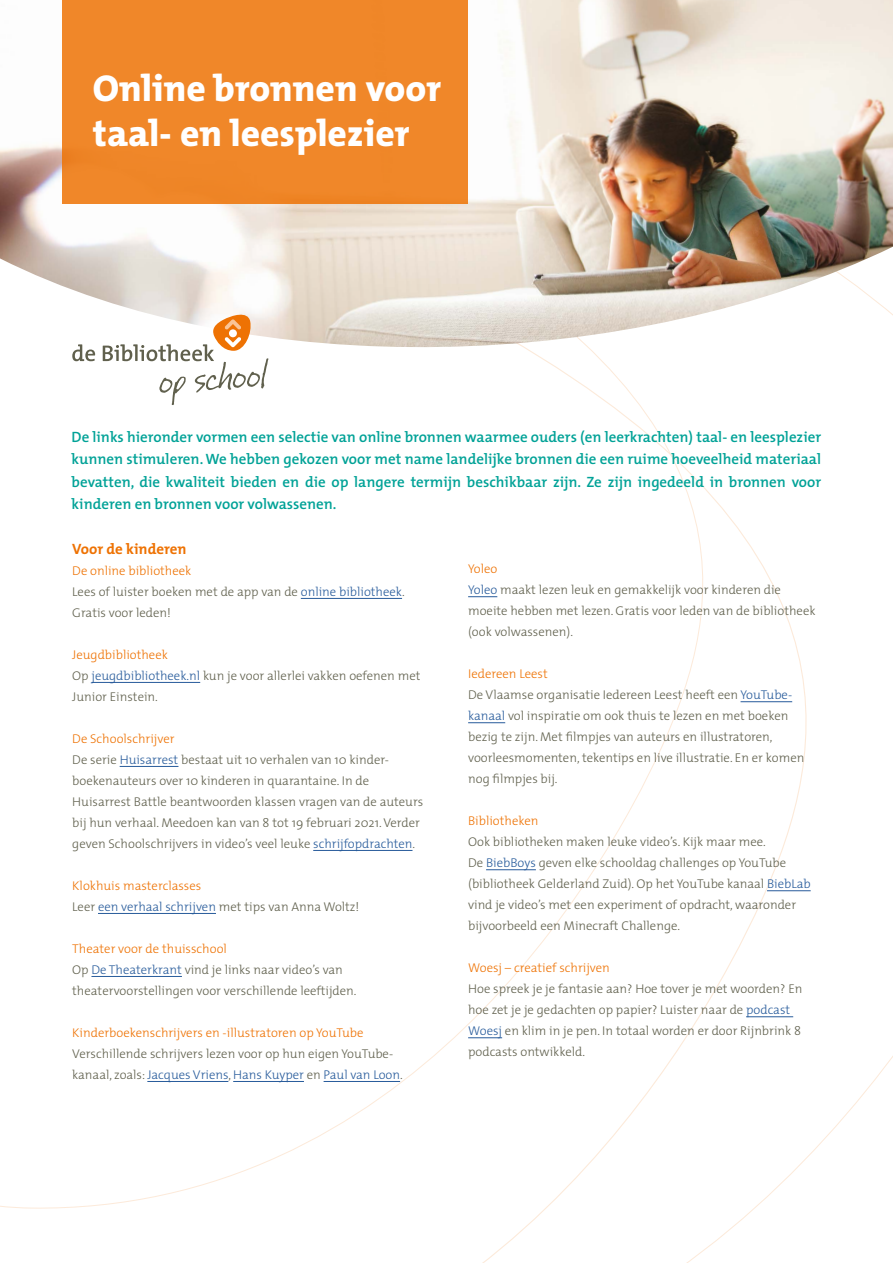
<style>
.page{position:relative;width:893px;height:1263px;background:#fff}
.page>*{position:absolute;margin:0;border:0;box-sizing:border-box;transform-origin:0 0}
.t1{font:800 37.5px/45px "The Mix";color:#fff}
.t2{font:600 15px/22.5px "The Mix";color:#00a297;text-align:justify}
.t3{font:700 15px "The Mix";color:#ee7203}
.t4{font:300 12.75px/21px "The Mix";color:#60604d}
.t5{font:300 12.75px "The Mix";color:#ee7203}
.s1{color:#ee7203}
.s2{color:#275b9b}
</style>
<div class="page">
<img style="left:0;top:0;width:893px;height:384px">
<div style="left:62px;top:0;width:406px;height:204px;background:#f08729"></div>
<svg style="left:72px;top:344px;width:23px;height:17px"></svg>
<svg style="left:103px;top:315px;width:166px;height:90px"></svg>
<hr style="left:301px;top:598px;width:101px;height:1px;background:#275b9b">
<hr style="left:91px;top:682px;width:109px;height:1px;background:#275b9b">
<hr style="left:120px;top:766px;width:58px;height:1px;background:#275b9b">
<hr style="left:313px;top:850px;width:99px;height:1px;background:#275b9b">
<hr style="left:98px;top:913px;width:118px;height:1px;background:#275b9b">
<hr style="left:91px;top:976px;width:91px;height:1px;background:#275b9b">
<hr style="left:147px;top:1081px;width:81px;height:1px;background:#275b9b">
<hr style="left:233px;top:1081px;width:71px;height:1px;background:#275b9b">
<hr style="left:324px;top:1081px;width:76px;height:1px;background:#275b9b">
<svg style="left:468px;top:596px;width:29px;height:1px"></svg>
<hr style="left:740px;top:701px;width:52px;height:1px;background:#275b9b">
<hr style="left:468px;top:722px;width:37px;height:1px;background:#275b9b">
<hr style="left:486px;top:869px;width:50px;height:1px;background:#275b9b">
<hr style="left:767px;top:890px;width:44px;height:1px;background:#275b9b">
<hr style="left:746px;top:1016px;width:47px;height:1px;background:#275b9b">
<hr style="left:468px;top:1037px;width:34px;height:1px;background:#275b9b">
<h1 class="t1" style="left:93px;top:66px;width:350px">Online bronnen voor taal- en leesplezier</h1>
<p class="t2" style="left:72px;top:425px;width:751px">De links hieronder vormen een selectie van online bronnen waarmee ouders (en leerkrachten) taal- en leesplezier kunnen stimuleren. We hebben gekozen voor met name landelijke bronnen die een ruime hoeveelheid materiaal bevatten, die kwaliteit bieden en die op langere termijn beschikbaar zijn. Ze zijn ingedeeld in bronnen voor kinderen en bronnen voor volwassenen.</p>
<p class="t3" style="left:72px;top:539px;width:116px">Voor de kinderen</p>
<p class="t4" style="left:72px;top:560px;width:334px"><span class="s1">De online bibliotheek<br></span>Lees of luister boeken met de app van de <span class="s2">online bibliotheek</span>.<br>Gratis voor leden!</p>
<p class="t4" style="left:72px;top:644px;width:350px"><span class="s1">Jeugdbibliotheek<br></span>Op <span class="s2">jeugdbibliotheek.nl</span> kun je voor allerlei vakken oefenen met<br>Junior Einstein.</p>
<p class="t4" style="left:72px;top:728px;width:353px"><span class="s1">De Schoolschrijver<br></span>De serie <span class="s2">Huisarrest</span> bestaat uit 10 verhalen van 10 kinder&shy;boekenauteurs over 10 kinderen in quarantaine. In de Huisarrest Battle beantwoorden klassen vragen van de auteurs bij hun verhaal. Meedoen kan van 8 tot 19 februari 2021. Verder geven Schoolschrijvers in video’s veel leuke <span class="s2">schrijfopdrachten</span>.</p>
<p class="t4" style="left:72px;top:875px;width:289px"><span class="s1">Klokhuis masterclasses<br></span>Leer <span class="s2">een verhaal schrijven</span> met tips van Anna Woltz!</p>
<p class="t4" style="left:72px;top:938px;width:286px"><span class="s1">Theater voor de thuisschool<br></span>Op <span class="s2">De Theaterkrant</span> vind je links naar video’s van theatervoorstellingen voor verschillende leeftijden.</p>
<p class="t5" style="left:72px;top:1024px;width:293px">Kinderboekenschrijvers en -illustratoren op YouTube</p>
<p class="t4" style="left:72px;top:1043px;width:332px">Verschillende schrijvers lezen voor op hun eigen YouTube&shy;kanaal, zoals: <span class="s2">Jacques Vriens</span>, <span class="s2">Hans Kuyper</span> en <span class="s2">Paul van Loon</span>.</p>
<p class="t4" style="left:468px;top:558px;width:349px"><span class="s1">Yoleo<br></span><span class="s2">Yoleo</span> maakt lezen leuk en gemakkelijk voor kinderen die moeite hebben met lezen. Gratis voor leden van de bibliotheek (ook volwassenen).</p>
<p class="t4" style="left:468px;top:663px;width:338px"><span class="s1">Iedereen Leest<br></span>De Vlaamse organisatie Iedereen Leest heeft een <span class="s2">YouTube&shy;kanaal</span> vol inspiratie om ook thuis te lezen en met boeken bezig te zijn. Met filmpjes van auteurs en illustratoren, voorleesmomenten, tekentips en live illustratie. En er komen nog filmpjes bij.</p>
<p class="t5" style="left:468px;top:812px;width:72px">Bibliotheken</p>
<p class="t4" style="left:468px;top:831px;width:344px">Ook bibliotheken maken leuke video’s. Kijk maar mee.<br>De <span class="s2">BiebBoys</span> geven elke schooldag challenges op YouTube (bibliotheek Gelderland Zuid). Op het YouTube kanaal <span class="s2">BiebLab </span>vind je video’s met een experiment of opdracht, waaronder bijvoorbeeld een Minecraft Challenge.</p>
<p class="t5" style="left:468px;top:959px;width:143px">Woesj – creatief schrijven</p>
<p class="t4" style="left:468px;top:978px;width:336px">Hoe spreek je je fantasie aan? Hoe tover je met woorden? En hoe zet je je gedachten op papier? Luister naar de <span class="s2">podcast Woesj</span> en klim in je pen. In totaal worden er door Rijnbrink 8 podcasts ontwikkeld.</p>
</div>
